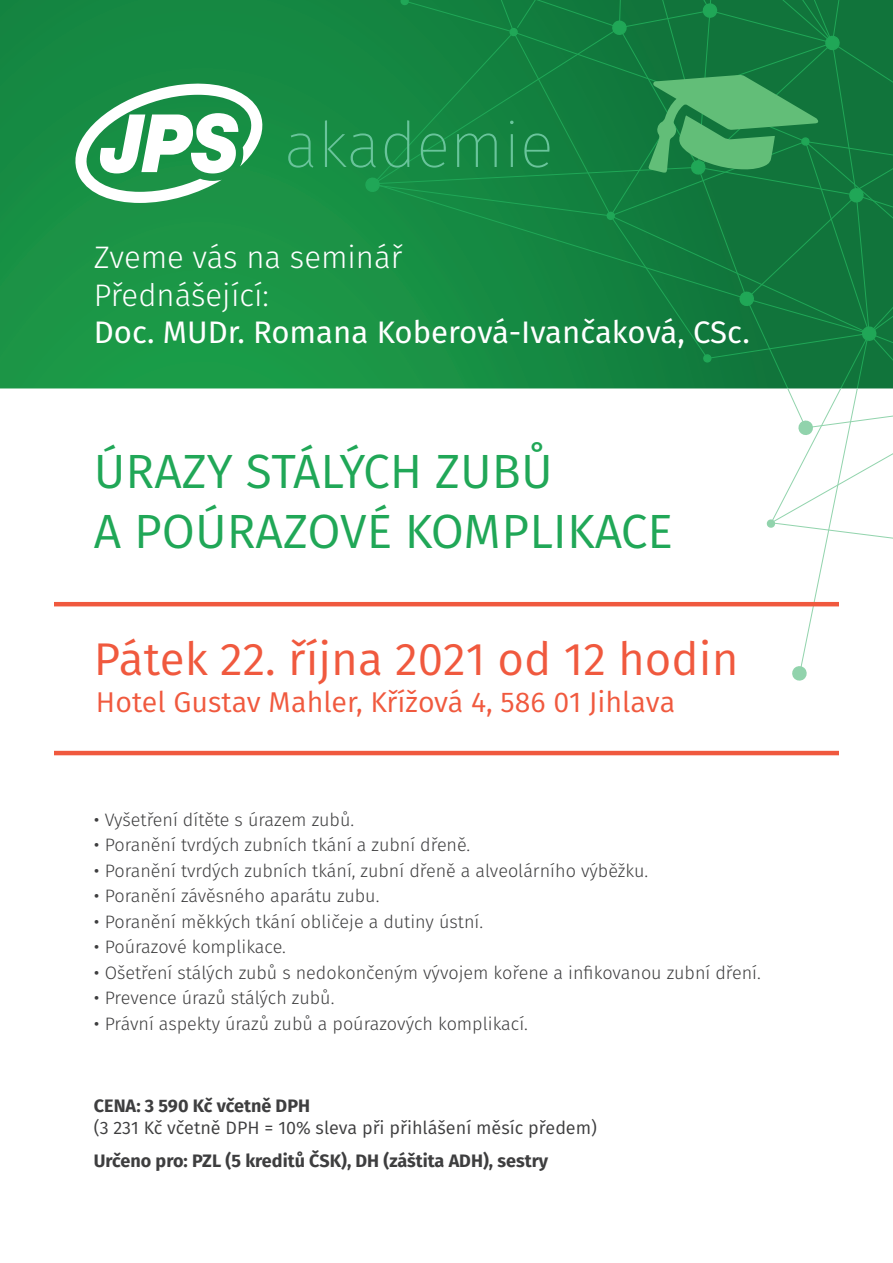
<style>
.page{position:relative;width:893px;height:1263px;background:#fff}
.page>*{position:absolute;margin:0;border:0;box-sizing:border-box;transform-origin:0 0}
.t1{font:200 63.15px "Fira Sans";color:#69c49b}
.t2{font:48px/60px "Fira Sans";color:#20a757}
.t3{font:45.9px "Fira Sans";color:#f0593e}
.t4{font:31.05px "Fira Sans";color:#fff}
.t5{font:300 31.05px/37.3px "Fira Sans";color:#fff}
.t6{font:28.65px "Fira Sans";color:#f0593e}
.t7{font:300 18px "Fira Sans";color:#3e3e3f}
.t8{font:700 18px "Fira Sans";color:#3e3e3f}
.t9{font:18px "Fira Sans";color:#3e3e3f}
.s1{font-weight:400}
</style>
<div class="page">
<div style="left:0;top:0;width:893px;height:388px;background:#1a9246"></div>
<svg style="left:365px;top:0;width:528px;height:681px"></svg>
<hr style="left:54px;top:602px;width:785px;height:4px;background:#f0593e">
<hr style="left:54px;top:751px;width:785px;height:4px;background:#f0593e">
<svg style="left:75px;top:84px;width:188px;height:119px"></svg>
<h1 class="t1" style="left:284px;top:101px;width:271px">akademie</h1>
<h3 class="t5" style="left:94px;top:238px;width:310px">Zveme vás na seminář<br>Přednášející:</h3>
<h3 class="t4" style="left:94px;top:309px;width:657px">Doc. MUDr. Romana Koberová-Ivančaková, CSc.</h3>
<h2 class="t2" style="left:94px;top:441px;width:581px">ÚRAZY STÁLÝCH ZUBŮ<br>A POÚRAZOVÉ KOMPLIKACE</h2>
<h3 class="t3" style="left:94px;top:626px;width:646px">Pátek 22. října 2021 od 12 hodin</h3>
<h3 class="t6" style="left:96px;top:682px;width:581px">Hotel Gustav Mahler, Křížová 4, 586 01 Jihlava</h3>
<p class="t7" style="left:94px;top:807px;width:262px"><span class="s1">•</span> Vyšetření dítěte s úrazem zubů.</p>
<p class="t7" style="left:94px;top:832px;width:378px"><span class="s1">•</span> Poranění tvrdých zubních tkání a zubní dřeně.</p>
<p class="t7" style="left:94px;top:858px;width:556px"><span class="s1">•</span> Poranění tvrdých zubních tkání, zubní dřeně a alveolárního výběžku.</p>
<p class="t7" style="left:94px;top:883px;width:287px"><span class="s1">•</span> Poranění závěsného aparátu zubu.</p>
<p class="t7" style="left:94px;top:909px;width:391px"><span class="s1">•</span> Poranění měkkých tkání obličeje a dutiny ústní.</p>
<p class="t7" style="left:94px;top:934px;width:194px"><span class="s1">•</span> Poúrazové komplikace.</p>
<p class="t7" style="left:94px;top:960px;width:668px"><span class="s1">•</span> Ošetření stálých zubů s nedokončeným vývojem kořene a infikovanou zubní dření.</p>
<p class="t7" style="left:94px;top:985px;width:242px"><span class="s1">•</span> Prevence úrazů stálých zubů.</p>
<p class="t7" style="left:94px;top:1011px;width:436px"><span class="s1">•</span> Právní aspekty úrazů zubů a poúrazových komplikací.</p>
<p class="t8" style="left:94px;top:1090px;width:218px">CENA: 3 590 Kč včetně DPH</p>
<p class="t9" style="left:94px;top:1114px;width:505px">(3 231 Kč včetně DPH = 10% sleva při přihlášení měsíc předem)</p>
<p class="t8" style="left:94px;top:1146px;width:456px">Určeno pro: PZL (5 kreditů ČSK), DH (záštita ADH), sestry</p>
</div>
